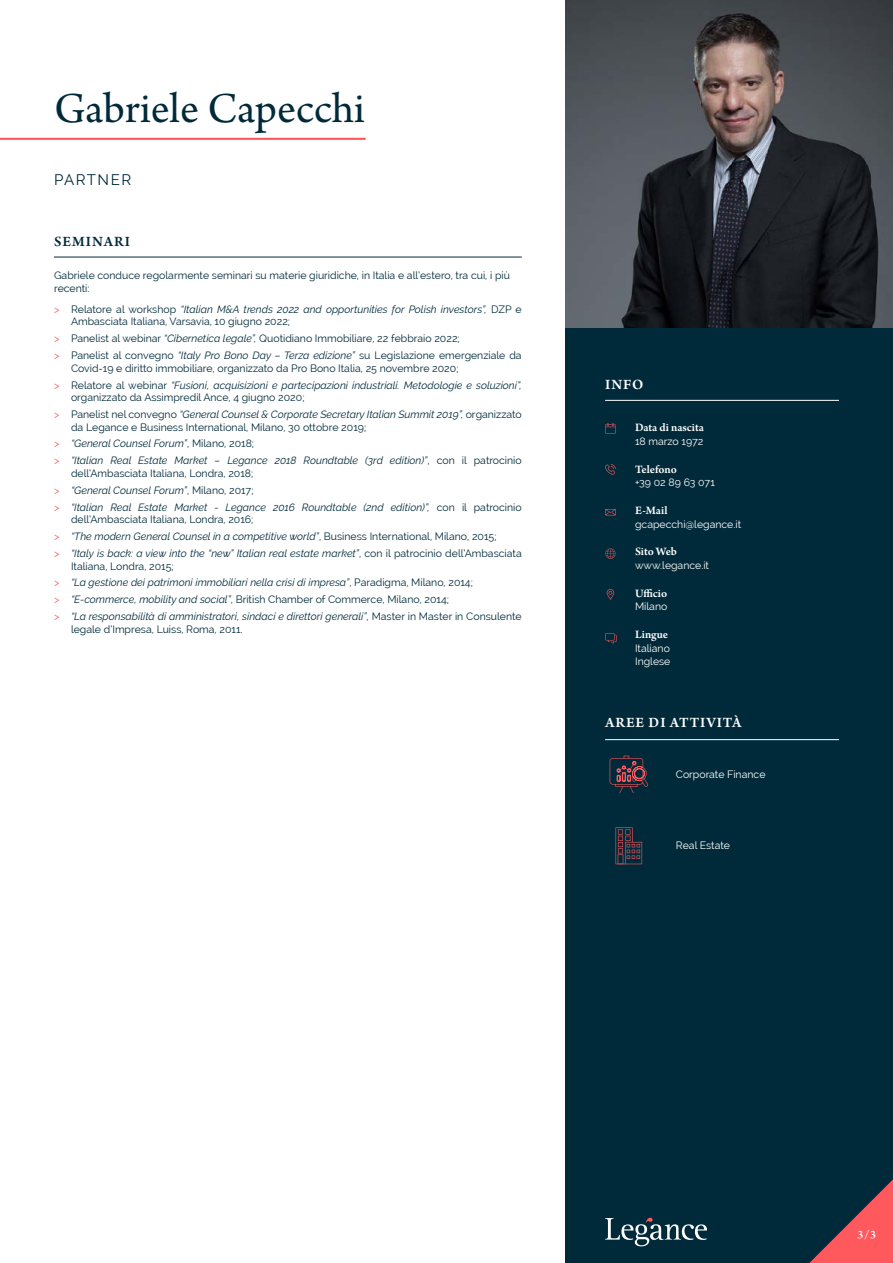
<style>
.page{position:relative;width:893px;height:1263px;background:#fff}
.page>*{position:absolute;margin:0;border:0;box-sizing:border-box;transform-origin:0 0}
.t1{font:45px "Arno Pro";color:#002a3a}
.t2{font:600 15px "Arno Pro";letter-spacing:.06em;color:#fff}
.t3{font:600 15px "Arno Pro";letter-spacing:.065em;color:#002a3a}
.t4{font:15px "Raleway";letter-spacing:.1em;color:#002a3a}
.t5{font:600 12px "Arno Pro";color:#fff}
.t6{font:10.5px/16.8px "Raleway";color:#002a3a}
.t7{font:italic 10.5px/16.8px "Raleway";color:#002a3a}
.t8{font:10.5px/13.5px "Raleway";color:#fff}
.s1{color:#ff585d}
.s2{font-style:italic}
.s3{font-style:normal}
.s4{font-style:normal;color:#ff585d}
</style>
<div class="page">
<div style="left:566px;top:306px;width:327px;height:957px;background:#002a3a"></div>
<img style="left:566px;top:0;width:327px;height:327px">
<svg style="left:605px;top:1218px;width:102px;height:28px"></svg>
<svg style="left:809px;top:1179px;width:84px;height:84px"></svg>
<hr style="left:0;top:138px;width:366px;height:2px;background:#ff585d">
<hr style="left:54px;top:257px;width:468px;height:1px;background:#002a3a">
<hr style="left:605px;top:400px;width:234px;height:1px;background:#fff">
<hr style="left:605px;top:739px;width:234px;height:1px;background:#fff">
<svg style="left:607px;top:589px;width:7px;height:11px"></svg>
<svg style="left:605px;top:509px;width:11px;height:6px"></svg>
<svg style="left:605px;top:464px;width:11px;height:11px"></svg>
<svg style="left:605px;top:548px;width:11px;height:11px"></svg>
<svg style="left:605px;top:423px;width:11px;height:10px"></svg>
<svg style="left:605px;top:633px;width:12px;height:11px"></svg>
<svg style="left:610px;top:756px;width:38px;height:37px"></svg>
<svg style="left:615px;top:827px;width:27px;height:37px"></svg>
<h1 class="t1" style="left:54px;top:83px;width:312px">Gabriele Capecchi</h1>
<h2 class="t4" style="left:54px;top:171px;width:79px">PARTNER</h2>
<h2 class="t3" style="left:54px;top:233px;width:77px">SEMINARI</h2>
<p class="t6" style="left:54px;top:269px;width:457px;line-height:12.6px">Gabriele conduce regolarmente seminari su materie giuridiche, in Italia e all’estero, tra cui, i più recenti:</p>
<p class="t6" style="left:71px;top:303px;width:452px;line-height:12.6px;text-indent:-17px"><span class="s1">&gt;</span> Relatore al workshop <span class="s2">“Italian M&amp;A trends 2022 and opportunities for Polish investors”,</span> DZP e<br>Ambasciata Italiana, Varsavia, 10 giugno 2022;</p>
<p class="t6" style="left:54px;top:330px;width:469px"><span class="s1">&gt;</span> Panelist al webinar <span class="s2">“Cibernetica legale”,</span> Quotidiano Immobiliare, 22 febbraio 2022;<br><span class="s1">&gt;</span> Panelist al convegno <span class="s2">“Italy Pro Bono Day – Terza edizione”</span> su Legislazione emergenziale da</p>
<p class="t6" style="left:54px;top:360px;width:469px;text-indent:17px">Covid-19 e diritto immobiliare, organizzato da Pro Bono Italia, 25 novembre 2020;<br><span class="s1">&gt;</span> Relatore al webinar <span class="s2">“Fusioni, acquisizioni e partecipazioni industriali. Metodologie e soluzioni”,</span></p>
<p class="t6" style="left:54px;top:389px;width:469px;text-indent:17px">organizzato da Assimpredil Ance, 4 giugno 2020;<br><span class="s1">&gt;</span> Panelist nel convegno <span class="s2">“General Counsel &amp; Corporate Secretary Italian Summit 2019”,</span> organizzato</p>
<p class="t6" style="left:54px;top:418px;width:469px;text-indent:17px">da Legance e Business International, Milano, 30 ottobre 2019;<br><span class="s1">&gt;</span> <span class="s2">“General Counsel Forum”</span>, Milano, 2018;<br><span class="s1">&gt;</span> <span class="s2">“Italian Real Estate Market – Legance 2018 Roundtable (3rd edition)”</span>, con il patrocinio</p>
<p class="t7" style="left:54px;top:465px;width:469px;text-indent:17px"><span class="s3">dell’Ambasciata Italiana, Londra, 2018;<br></span><span class="s4">&gt;</span> “General Counsel Forum”<span class="s3">, Milano, 2017;<br></span><span class="s4">&gt;</span> “Italian Real Estate Market - Legance 2016 Roundtable (2nd edition)”, <span class="s3">con il patrocinio</span></p>
<p class="t6" style="left:54px;top:511px;width:469px;text-indent:17px">dell’Ambasciata Italiana, Londra, 2016;<br><span class="s1">&gt;</span> <span class="s2">“The modern General Counsel in a competitive world”</span>, Business International, Milano, 2015;<br><span class="s1">&gt;</span> <span class="s2">“Italy is back: a view into the “new” Italian real estate market”</span>, con il patrocinio dell’Ambasciata</p>
<p class="t7" style="left:54px;top:557px;width:469px;text-indent:17px"><span class="s3">Italiana, Londra, 2015;<br></span><span class="s4">&gt;</span> “La gestione dei patrimoni immobiliari nella crisi di impresa”<span class="s3">, Paradigma, Milano, 2014;<br></span><span class="s4">&gt;</span> “E-commerce, mobility and social”<span class="s3">, British Chamber of Commerce, Milano, 2014;<br></span><span class="s4">&gt;</span> “La responsabilità di amministratori, sindaci e direttori generali”<span class="s3">, Master in Master in Consulente</span></p>
<p class="t6" style="left:71px;top:620px;width:173px">legale d’Impresa, Luiss, Roma, 2011.</p>
<h2 class="t2" style="left:605px;top:376px;width:40px">INFO</h2>
<p class="t5" style="left:635px;top:421px;width:70px">Data di nascita</p>
<p class="t8" style="left:635px;top:434px;width:70px">18 marzo 1972</p>
<p class="t5" style="left:635px;top:462px;width:43px">Telefono</p>
<p class="t8" style="left:635px;top:476px;width:81px">+39 02 89 63 071</p>
<p class="t5" style="left:635px;top:503px;width:34px">E-Mail</p>
<p class="t8" style="left:635px;top:517px;width:108px">gcapecchi@legance.it</p>
<p class="t5" style="left:635px;top:545px;width:43px">Sito Web</p>
<p class="t8" style="left:635px;top:558px;width:76px">www.legance.it</p>
<p class="t5" style="left:635px;top:586px;width:34px">Ufficio</p>
<p class="t8" style="left:635px;top:600px;width:34px">Milano</p>
<p class="t5" style="left:635px;top:628px;width:35px">Lingue</p>
<p class="t8" style="left:635px;top:641px;width:37px">Italiano<br>Inglese</p>
<h2 class="t2" style="left:605px;top:713px;width:138px">AREE DI ATTIVITÀ</h2>
<p class="t8" style="left:676px;top:768px;width:91px">Corporate Finance</p>
<p class="t8" style="left:676px;top:838px;width:56px">Real Estate</p>
<p class="t5" style="left:857px;top:1228px;width:20px">3/3</p>
</div>
